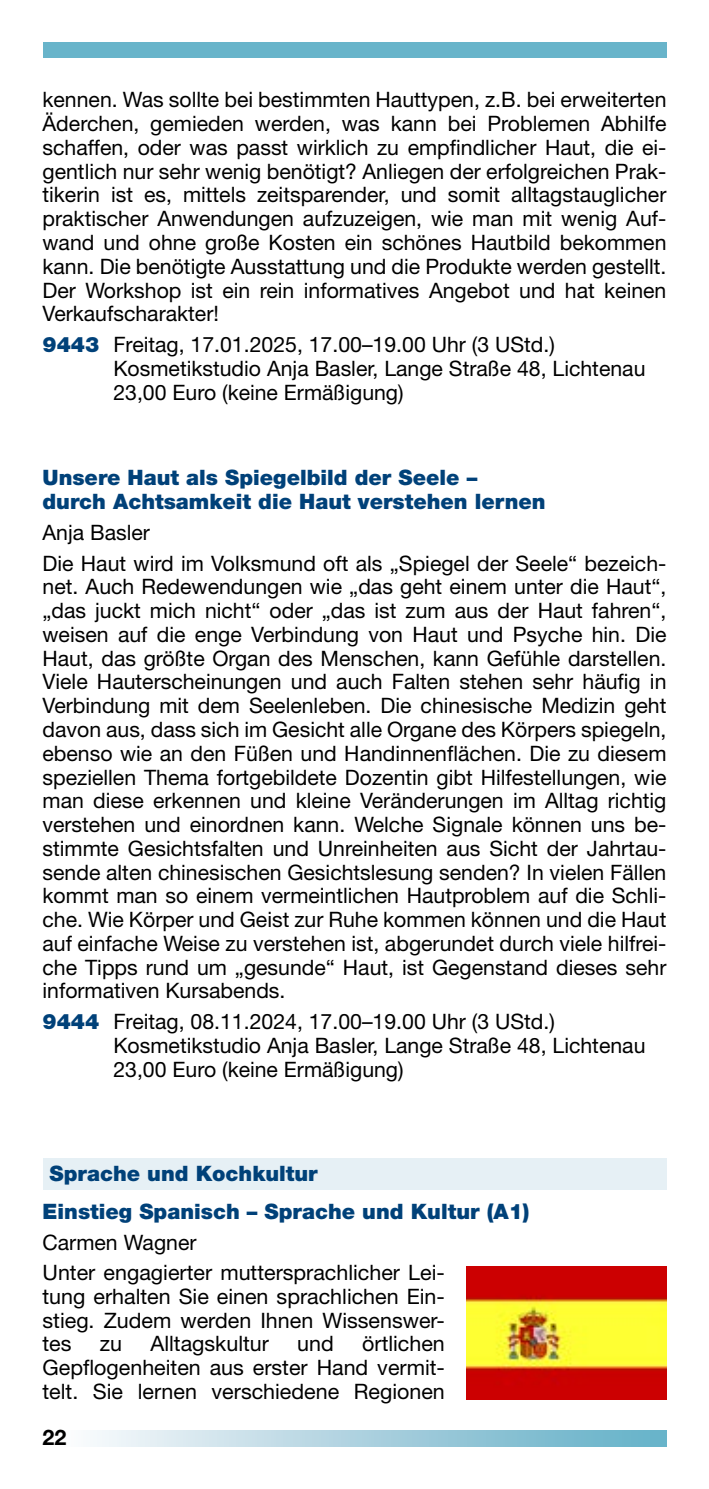
<style>
.page{position:relative;width:709px;height:1489px;background:#fff}
.page>*{position:absolute;margin:0;border:0;box-sizing:border-box;transform-origin:0 0}
.t1{font:700 21.5px "Helvetica Neue LT Std";color:#000}
.t2{font:21.25px/23.8px "Helvetica Neue LT Std";color:#000;text-align:justify}
.t3{font:900 21.25px/23.8px "Helvetica Neue LT Std";color:#004179}
.s1{font-weight:900;color:#004179}
</style>
<div class="page">
<div style="left:59px;top:1430px;width:607px;height:16px;background:linear-gradient(to right,#fcfafc,#61adc5)"></div>
<div style="left:43px;top:43px;width:623px;height:15px;background:#68b4ca"></div>
<div style="left:43px;top:1158px;width:623px;height:31px;background:#e6f0f5"></div>
<img style="left:466px;top:1266px;width:200px;height:133px">
<p class="t2" style="left:43px;top:88px;width:625px">kennen. Was sollte bei bestimmten Hauttypen, z.B. bei erweiterten Äderchen, gemieden werden, was kann bei Problemen Abhilfe schaffen, oder was passt wirklich zu empfindlicher Haut, die ei&shy;gentlich nur sehr wenig benötigt? Anliegen der erfolgreichen Prak&shy;tikerin ist es, mittels zeitsparender, und somit alltagstauglicher praktischer Anwendungen aufzuzeigen, wie man mit wenig Auf&shy;wand und ohne große Kosten ein schönes Hautbild bekommen kann. Die benötigte Ausstattung und die Produkte werden gestellt.<br>Der Workshop ist ein rein informatives Angebot und hat keinen Verkaufscharakter!</p>
<p class="t2" style="left:113px;top:332px;width:533px;text-align:left;text-indent:-71px"><span class="s1">9443</span> Freitag, 17.01.2025, 17.00–19.00 Uhr (3 UStd.)<br>Kosmetikstudio Anja Basler, Lange Straße 48, Lichtenau<br>23,00 Euro (keine Ermäßigung)</p>
<p class="t3" style="left:43px;top:465px;width:504px">Unsere Haut als Spiegelbild der Seele – durch Achtsamkeit die Haut verstehen lernen</p>
<p class="t2" style="left:43px;top:516px;width:625px;line-height:30.8px">Anja Basler<br>Die Haut wird im Volksmund oft als „Spiegel der Seele“ bezeich-</p>
<p class="t2" style="left:43px;top:574px;width:625px">net. Auch Redewendungen wie „das geht einem unter die Haut“, „das juckt mich nicht“ oder „das ist zum aus der Haut fahren“, weisen auf die enge Verbindung von Haut und Psyche hin. Die Haut, das größte Organ des Menschen, kann Gefühle darstellen.<br>Viele Hauterscheinungen und auch Falten stehen sehr häufig in Verbindung mit dem Seelenleben. Die chinesische Medizin geht davon aus, dass sich im Gesicht alle Organe des Körpers spiegeln, ebenso wie an den Füßen und Handinnenflächen. Die zu diesem speziellen Thema fortgebildete Dozentin gibt Hilfestellungen, wie man diese erkennen und kleine Veränderungen im Alltag richtig verstehen und einordnen kann. Welche Signale können uns be&shy;stimmte Gesichtsfalten und Unreinheiten aus Sicht der Jahrtau&shy;sende alten chinesischen Gesichtslesung senden? In vielen Fällen kommt man so einem vermeintlichen Hautproblem auf die Schli&shy;che. Wie Körper und Geist zur Ruhe kommen können und die Haut auf einfache Weise zu verstehen ist, abgerundet durch viele hilfrei&shy;che Tipps rund um „gesunde“ Haut, ist Gegenstand dieses sehr informativen Kursabends.</p>
<p class="t2" style="left:113px;top:1009px;width:533px;text-align:left;text-indent:-71px"><span class="s1">9444</span> Freitag, 08.11.2024, 17.00–19.00 Uhr (3 UStd.)<br>Kosmetikstudio Anja Basler, Lange Straße 48, Lichtenau<br>23,00 Euro (keine Ermäßigung)</p>
<p class="t3" style="left:43px;top:1153px;width:488px;line-height:38px;text-indent:7px">Sprache und Kochkultur<br>Einstieg Spanisch – Sprache und Kultur (A1)</p>
<p class="t2" style="left:43px;top:1226px;width:404px;line-height:30.5px">Carmen Wagner<br>Unter engagierter muttersprachlicher Lei-</p>
<p class="t2" style="left:43px;top:1284px;width:404px">tung erhalten Sie einen sprachlichen Ein&shy;stieg. Zudem werden Ihnen Wissenswer&shy;tes</p>
<p class="t2" style="left:43px;top:1331px;width:404px;text-indent:320px">örtlichen Gepflogenheiten aus erster Hand vermit&shy;telt. Sie lernen verschiedene Regionen</p>
<p class="t2" style="left:100px;top:1331px;width:24px">zu</p>
<p class="t2" style="left:150px;top:1331px;width:120px">Alltagskultur</p>
<p class="t2" style="left:297px;top:1331px;width:38px">und</p>
<p class="t1" style="left:43px;top:1423px;width:25px">22</p>
</div>
